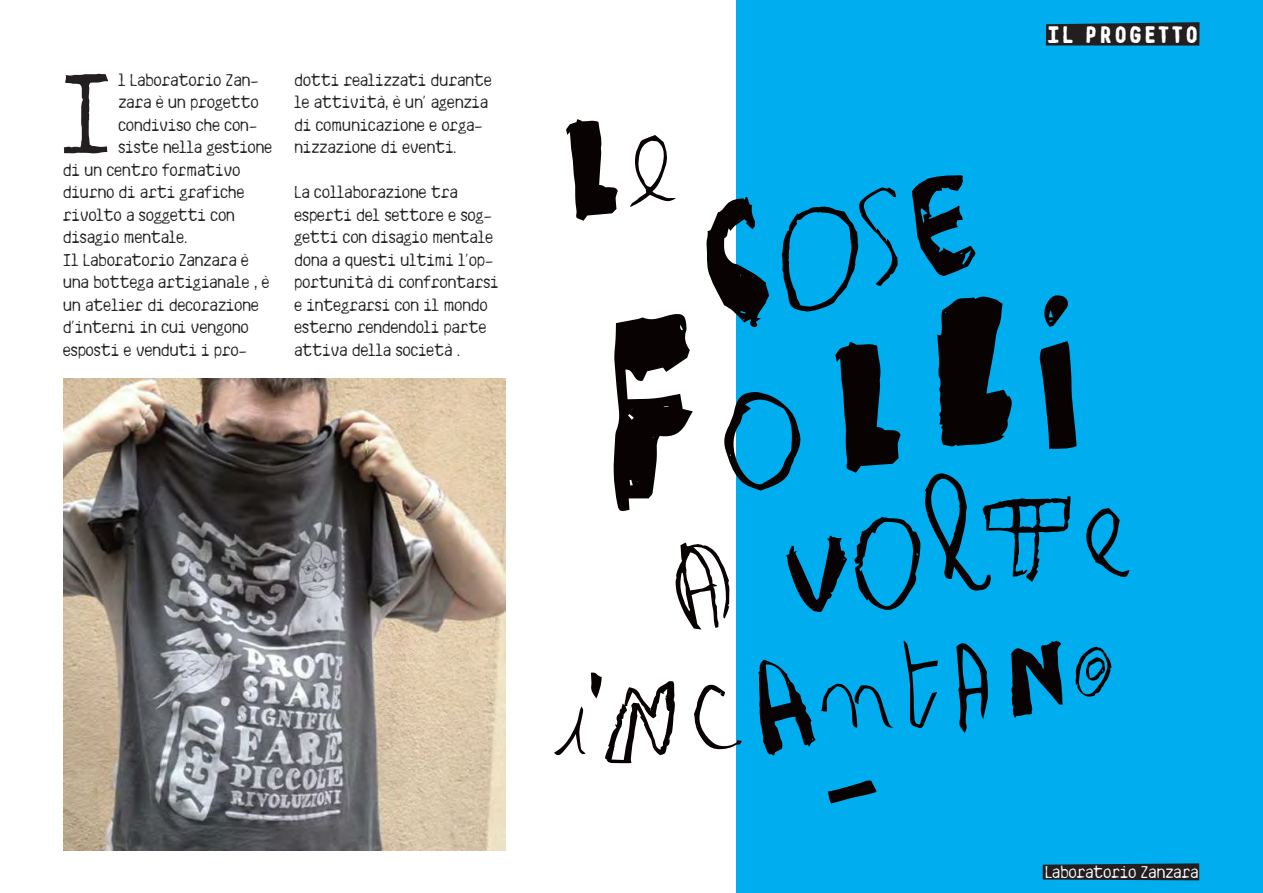
<style>
.page{position:relative;width:1263px;height:893px;background:#fff}
.page>*{position:absolute;margin:0;border:0;box-sizing:border-box;transform-origin:0 0}
.t1{font:300 99px "Zecimamono";color:#231f20}
.t2{font:700 21px "Zecimamono";letter-spacing:.14em;color:#fff}
.t3{font:300 15px/22.5px "Zecimamono";color:#231f20}
.t4{font:300 15px "Zecimamono";color:#fff}
</style>
<div class="page">
<div style="left:736px;top:0;width:527px;height:893px;background:#00aeef"></div>
<svg style="left:1043px;top:863px;width:156px;height:17px;background:#20282d"></svg>
<svg style="left:1046px;top:22px;width:153px;height:24px;background:#20282e"></svg>
<svg style="left:694px;top:684px;width:48px;height:65px"></svg>
<svg style="left:1075px;top:647px;width:37px;height:50px"></svg>
<svg style="left:904px;top:640px;width:34px;height:88px"></svg>
<svg style="left:554px;top:672px;width:121px;height:91px"></svg>
<svg style="left:956px;top:643px;width:32px;height:90px"></svg>
<svg style="left:1011px;top:641px;width:52px;height:77px"></svg>
<svg style="left:758px;top:660px;width:136px;height:95px"></svg>
<svg style="left:566px;top:119px;width:563px;height:510px"></svg>
<svg style="left:828px;top:780px;width:49px;height:23px"></svg>
<img style="left:64px;top:378px;width:441px;height:473px">
<h1 class="t1" style="left:64px;top:60px;width:57px">I</h1>
<p class="t3" style="left:119px;top:69px;width:142px">l Laboratorio Zan-</p>
<p class="t3" style="left:119px;top:91px;width:142px">zara è un progetto</p>
<p class="t3" style="left:119px;top:114px;width:141px">condiviso che con-</p>
<p class="t3" style="left:119px;top:136px;width:155px">siste nella gestione</p>
<p class="t3" style="left:64px;top:159px;width:179px">di un centro formativo</p>
<p class="t3" style="left:64px;top:181px;width:183px">diurno di arti grafiche</p>
<p class="t3" style="left:64px;top:204px;width:173px">rivolto a soggetti con</p>
<p class="t3" style="left:64px;top:226px;width:126px">disagio mentale.</p>
<p class="t3" style="left:64px;top:249px;width:187px">Il Laboratorio Zanzara è</p>
<p class="t3" style="left:64px;top:271px;width:208px">una bottega artigianale , è</p>
<p class="t3" style="left:64px;top:294px;width:197px">un atelier di decorazione</p>
<p class="t3" style="left:64px;top:316px;width:187px">d'interni in cui vengono</p>
<p class="t3" style="left:64px;top:339px;width:186px">esposti e venduti i pro-</p>
<p class="t3" style="left:295px;top:69px;width:199px">dotti realizzati durante le attività, è un' agenzia di comunicazione e orga&shy;nizzazione di eventi.</p>
<p class="t3" style="left:295px;top:181px;width:206px">La collaborazione tra esperti del settore e sog&shy;getti con disagio mentale dona a questi ultimi l'op&shy;portunità di confrontarsi e integrarsi con il mondo esterno rendendoli parte attiva della società .</p>
<h2 class="t2" style="left:1048px;top:23px;width:153px">IL PROGETTO</h2>
<p class="t4" style="left:1046px;top:863px;width:155px">Laboratorio Zanzara</p>
</div>
